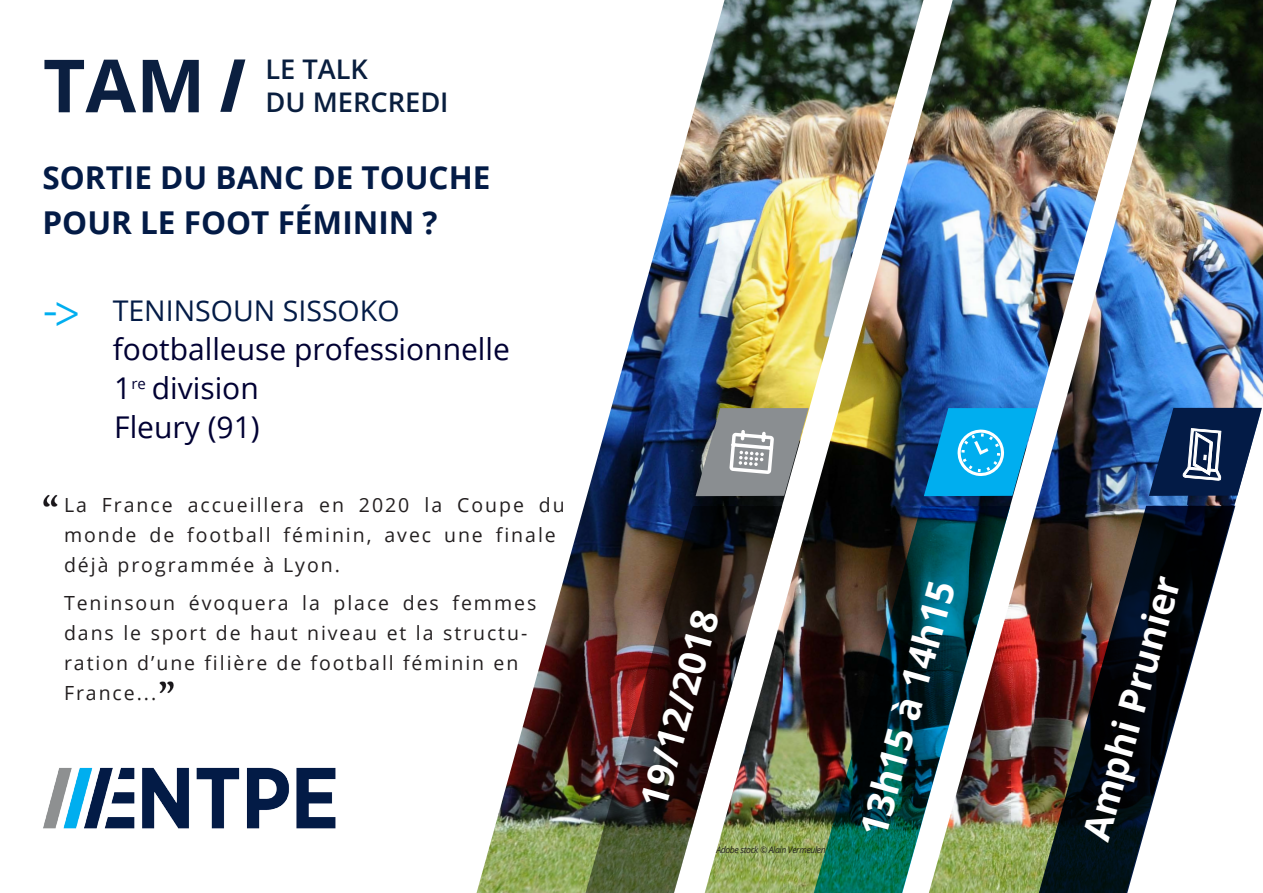
<style>
.page{position:relative;width:1263px;height:893px;background:#fff}
.page>*{position:absolute;margin:0;border:0;box-sizing:border-box;transform-origin:0 0}
.t1{font:700 73.35px "Open Sans";color:#0b1f40}
.t2{font:45px "Myriad Pro";color:#00aeef}
.t3{font:700 37.5px "Open Sans";color:#fff}
.t4{font:700 31.5px "Open Sans";color:#031b46}
.t5{font:30px "Open Sans";color:#003}
.t6{font:28.5px "Open Sans";color:#031b46}
.t7{font:600 27.3px/32.7px "Open Sans";color:#091e3e}
.t8{font:19.5px/30px "Open Sans";letter-spacing:.1em;color:#231f20}
.t9{font:italic 9px "Open Sans";letter-spacing:-.04em;color:#231f20;scale:.96 1}
</style>
<div class="page">
<img style="left:1152px;top:0;width:111px;height:507px">
<img style="left:476px;top:71px;width:229px;height:822px">
<img style="left:705px;top:0;width:447px;height:893px">
<svg style="left:220px;top:59px;width:25px;height:53px"></svg>
<img style="left:43px;top:767px;width:293px;height:62px">
<img style="left:43px;top:495px;width:15px;height:11px">
<img style="left:159px;top:681px;width:15px;height:12px">
<svg style="left:1033px;top:506px;width:202px;height:387px"></svg>
<svg style="left:1149px;top:408px;width:113px;height:88px"></svg>
<img style="left:808px;top:506px;width:202px;height:387px">
<svg style="left:924px;top:408px;width:113px;height:88px;background:#2bade4"></svg>
<img style="left:580px;top:506px;width:202px;height:387px">
<svg style="left:696px;top:408px;width:113px;height:88px"></svg>
<p class="t1" style="left:43px;top:34px;width:164px">TAM</p>
<p class="t7" style="left:265px;top:53px;width:185px">LE TALK<br>DU MERCREDI</p>
<p class="t4" style="left:43px;top:155px;width:449px">SORTIE DU BANC DE TOUCHE</p>
<p class="t4" style="left:43px;top:200px;width:397px">POUR LE FOOT FÉMININ ?</p>
<p class="t2" style="left:44px;top:283px;width:39px">-&gt;</p>
<p class="t6" style="left:113px;top:291px;width:288px">TENINSOUN SISSOKO</p>
<p class="t5" style="left:113px;top:329px;width:399px">footballeuse professionnelle</p>
<p class="t5" style="left:114px;top:368px;width:146px">1<sup>re</sup> division</p>
<p class="t5" style="left:114px;top:407px;width:147px">Fleury (91)</p>
<p class="t8" style="left:64px;top:489px;width:502px">La France accueillera en 2020 la Coupe du monde de football féminin, avec une finale déjà programmée à Lyon.</p>
<p class="t8" style="left:64px;top:587px;width:474px">Teninsoun évoquera la place des femmes dans le sport de haut niveau et la structu&shy;ration d’une filière de football féminin en France...</p>
<p class="t3" style="left:626px;top:798px;width:204px;rotate:-74deg">19/12/2018</p>
<p class="t9" style="left:716px;top:843px;width:116px">Adobe stock © Alain Vermeulen</p>
<p class="t3" style="left:846px;top:827px;width:264px;rotate:-74deg">13h15 à 14h15</p>
<p class="t3" style="left:1068px;top:832px;width:274px;rotate:-74deg">Amphi Prunier</p>
</div>
